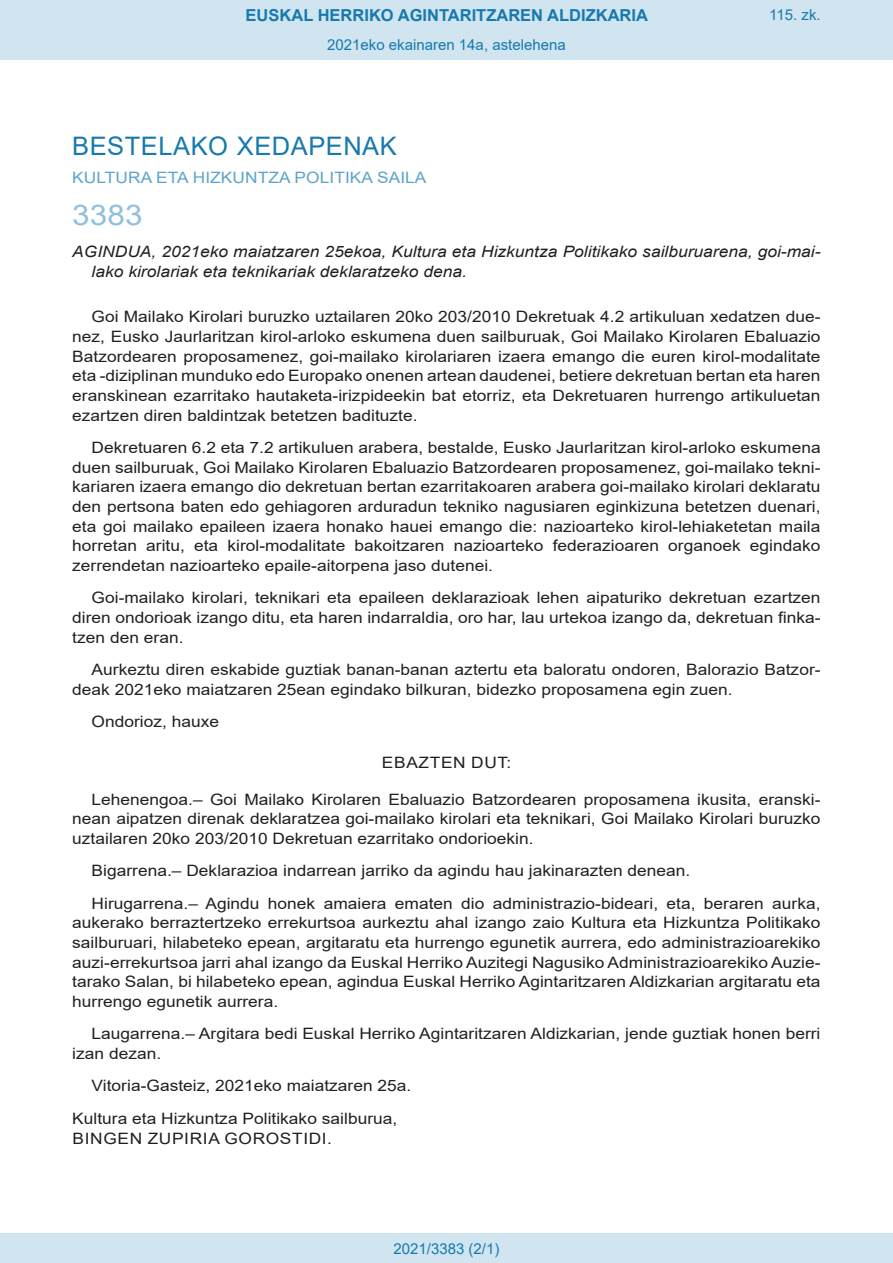
<style>
.page{position:relative;width:893px;height:1263px;background:#fff}
.page>*{position:absolute;margin:0;border:0;box-sizing:border-box;transform-origin:0 0}
.BOPVOrden{font:28.5px "Arial";color:#90c0db;scale:1.11 1}
.BOPVSeccion{font:25.5px "Arial";letter-spacing:.02em;color:#1879ad}
.t1{font:700 16.5px "Arial";color:#1879ad}
.BOPVDetalle{font:15.6px/19.6px "Arial";color:#231f20;text-align:justify;scale:1.11 1}
.BOPVTitulo{font:italic 15.6px/19.6px "Arial";color:#231f20;scale:1.11 1}
.BOPVFirmaPuesto{font:15.6px "Arial";color:#231f20;scale:1.11 1}
.BOPVFirmaLugFec{font:15.6px "Arial";color:#231f20;scale:1.11 1}
.BOPVOrganismo{font:15.6px "Arial";letter-spacing:.005em;color:#5ea4ca;scale:1.11 1}
.BOPVFirmaNombre{font:15.6px "Arial";letter-spacing:.035em;color:#231f20;scale:1.11 1}
.BOPVClave{font:15.6px "Arial";letter-spacing:.035em;color:#231f20;scale:1.11 1}
.Paginacion_Centro{font:15px "Arial";color:#1879ad}
</style>
<div class="page">
<div style="left:0;top:0;width:893px;height:60px;background:#d0e5f0"></div>
<div style="left:0;top:1233px;width:893px;height:30px;background:#d0e5f0"></div>
<p class="t1" style="left:246px;top:3px;width:404px">EUSKAL HERRIKO AGINTARITZAREN ALDIZKARIA</p>
<p class="Paginacion_Centro" style="left:327px;top:35px;width:240px">2021eko ekainaren 14a, astelehena</p>
<p class="Paginacion_Centro" style="left:769px;top:5px;width:53px">115. zk.</p>
<p class="BOPVSeccion" style="left:72px;top:128px;width:326px">BESTELAKO XEDAPENAK</p>
<p class="BOPVOrganismo" style="left:72px;top:167px;width:321px">KULTURA ETA HIZKUNTZA POLITIKA SAILA</p>
<p class="BOPVOrden" style="left:72px;top:195px;width:65px">3383</p>
<p class="BOPVTitulo" style="left:92px;top:242px;width:658px;text-indent:-19px">AGINDUA, 2021eko maiatzaren 25ekoa, Kultura eta Hizkuntza Politikako sailburuarena, goi-mai&shy;lako kirolariak eta teknikariak deklaratzeko dena.</p>
<p class="BOPVDetalle" style="left:72px;top:307px;width:676px;text-indent:19px">Goi Mailako Kirolari buruzko uztailaren 20ko 203/2010 Dekretuak 4.2 artikuluan xedatzen due&shy;nez, Eusko Jaurlaritzan kirol-arloko eskumena duen sailburuak, Goi Mailako Kirolaren Ebaluazio Batzordearen proposamenez, goi-mailako kirolariaren izaera emango die euren kirol-modalitate eta -diziplinan munduko edo Europako onenen artean daudenei, betiere dekretuan bertan eta haren eranskinean ezarritako hautaketa-irizpideekin bat etorriz, eta Dekretuaren hurrengo artikuluetan ezartzen diren baldintzak betetzen badituzte.</p>
<p class="BOPVDetalle" style="left:72px;top:437px;width:676px;text-indent:19px">Dekretuaren 6.2 eta 7.2 artikuluen arabera, bestalde, Eusko Jaurlaritzan kirol-arloko eskumena duen sailburuak, Goi Mailako Kirolaren Ebaluazio Batzordearen proposamenez, goi-mailako tekni&shy;kariaren izaera emango dio dekretuan bertan ezarritakoaren arabera goi-mailako kirolari deklaratu den pertsona baten edo gehiagoren arduradun tekniko nagusiaren eginkizuna betetzen duenari, eta goi mailako epaileen izaera honako hauei emango die: nazioarteko kirol-lehiaketetan maila horretan aritu, eta kirol-modalitate bakoitzaren nazioarteko federazioaren organoek egindako zerrendetan nazioarteko epaile-aitorpena jaso dutenei.</p>
<p class="BOPVDetalle" style="left:72px;top:588px;width:676px;text-indent:19px">Goi-mailako kirolari, teknikari eta epaileen deklarazioak lehen aipaturiko dekretuan ezartzen diren ondorioak izango ditu, eta haren indarraldia, oro har, lau urtekoa izango da, dekretuan finka&shy;tzen den eran.</p>
<p class="BOPVDetalle" style="left:72px;top:659px;width:676px;text-indent:19px">Aurkeztu diren eskabide guztiak banan-banan aztertu eta baloratu ondoren, Balorazio Batzor&shy;deak 2021eko maiatzaren 25ean egindako bilkuran, bidezko proposamena egin zuen.</p>
<p class="BOPVDetalle" style="left:92px;top:712px;width:116px">Ondorioz, hauxe</p>
<p class="BOPVClave" style="left:382px;top:752px;width:118px">EBAZTEN DUT:</p>
<p class="BOPVDetalle" style="left:72px;top:789px;width:676px;text-indent:19px">Lehenengoa.– Goi Mailako Kirolaren Ebaluazio Batzordearen proposamena ikusita, eranski&shy;nean aipatzen direnak deklaratzea goi-mailako kirolari eta teknikari, Goi Mailako Kirolari buruzko uztailaren 20ko 203/2010 Dekretuan ezarritako ondorioekin.</p>
<p class="BOPVDetalle" style="left:92px;top:861px;width:541px">Bigarrena.– Deklarazioa indarrean jarriko da agindu hau jakinarazten denean.</p>
<p class="BOPVDetalle" style="left:72px;top:893px;width:676px;text-indent:19px">Hirugarrena.– Agindu honek amaiera ematen dio administrazio-bideari, eta, beraren aurka, aukerako berraztertzeko errekurtsoa aurkeztu ahal izango zaio Kultura eta Hizkuntza Politikako sailburuari, hilabeteko epean, argitaratu eta hurrengo egunetik aurrera, edo administrazioarekiko auzi-errekurtsoa jarri ahal izango da Euskal Herriko Auzitegi Nagusiko Administrazioarekiko Auzie&shy;tarako Salan, bi hilabeteko epean, agindua Euskal Herriko Agintaritzaren Aldizkarian argitaratu eta hurrengo egunetik aurrera.</p>
<p class="BOPVDetalle" style="left:72px;top:1024px;width:676px;text-indent:19px">Laugarrena.– Argitara bedi Euskal Herriko Agintaritzaren Aldizkarian, jende guztiak honen berri izan dezan.</p>
<p class="BOPVFirmaLugFec" style="left:92px;top:1075px;width:290px">Vitoria-Gasteiz, 2021eko maiatzaren 25a.</p>
<p class="BOPVFirmaPuesto" style="left:72px;top:1108px;width:294px">Kultura eta Hizkuntza Politikako sailburua,</p>
<p class="BOPVFirmaNombre" style="left:73px;top:1127px;width:235px">BINGEN ZUPIRIA GOROSTIDI.</p>
<p class="Paginacion_Centro" style="left:393px;top:1238px;width:107px">2021/3383 (2/1)</p>
</div>
